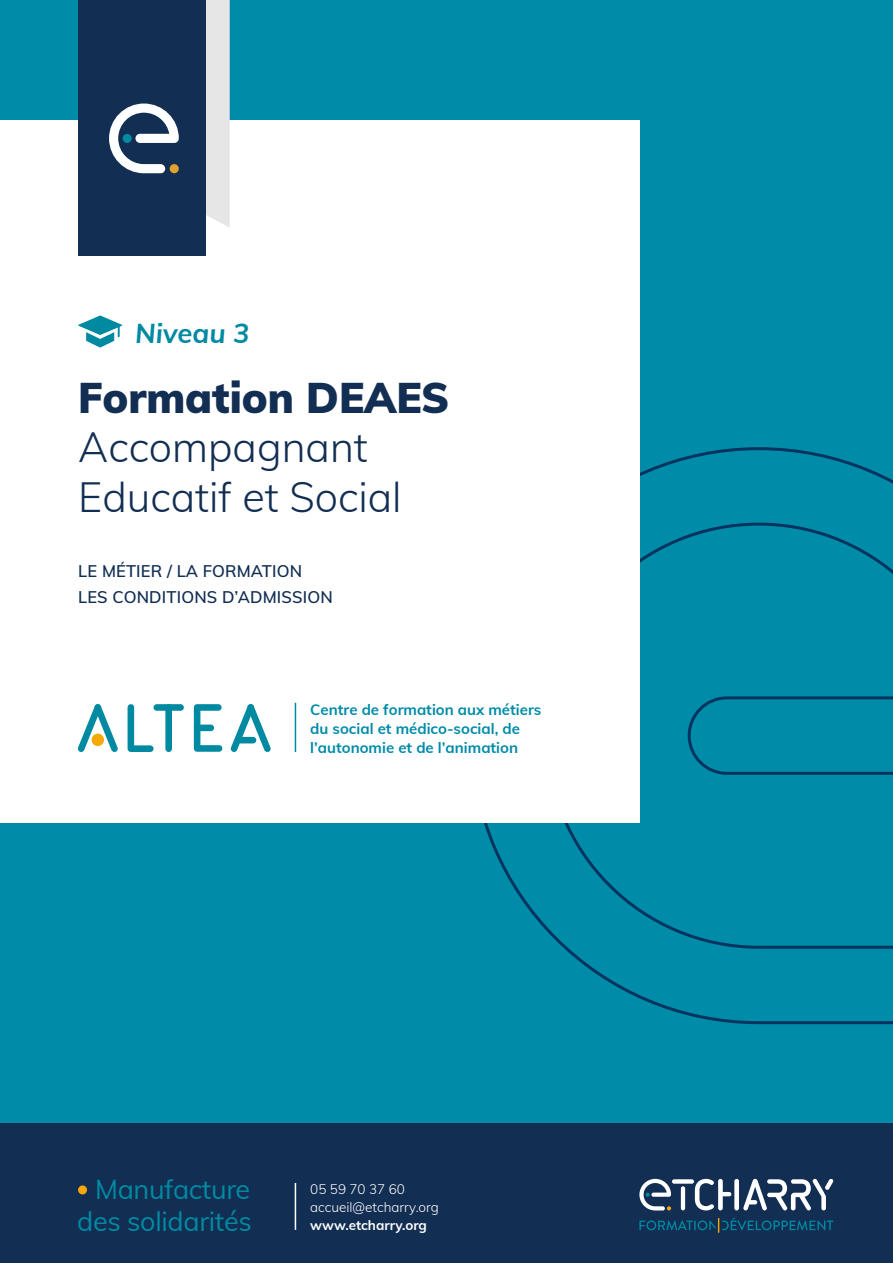
<style>
.page{position:relative;width:893px;height:1263px;background:#008ba9}
.page>*{position:absolute;margin:0;border:0;box-sizing:border-box;transform-origin:0 0}
.t1{font:900 42px "Muli";color:#122e53}
.t2{font:300 41.4px/49.7px "Muli";color:#122e53}
.t3{font:italic 700 27.45px "Muli";color:#008aa2}
.t4{font:27px/31.5px "Muli";letter-spacing:-.01em;color:#008aa2;text-align:right}
.t5{font:600 16.5px/25.5px "Muli";letter-spacing:.01em;color:#122e53}
.t6{font:700 15px/18.8px "Muli";color:#008ba9}
.t7{font:300 13.5px/18px "Muli";color:#fff}
.t8{font:700 13.5px "Muli";color:#fff}
</style>
<div class="page">
<svg style="left:469px;top:447px;width:424px;height:578px"></svg>
<div style="left:0;top:120px;width:640px;height:702px;background:#fff"></div>
<div style="left:206px;top:0;width:24px;height:228px;background:#e6e6e6"></div>
<svg style="left:78px;top:315px;width:44px;height:33px"></svg>
<div style="left:0;top:1124px;width:893px;height:139px;background:#122e53"></div>
<svg style="left:128px;top:704px;width:26px;height:48px"></svg>
<div style="left:154px;top:704px;width:30px;height:7px;background:#008aa2;border-radius:3px"></div>
<div style="left:165px;top:704px;width:7px;height:48px;background:#008aa2;border-radius:3px"></div>
<svg style="left:194px;top:704px;width:28px;height:48px"></svg>
<div style="left:194px;top:724px;width:20px;height:7px;background:#008aa2;border-radius:3px"></div>
<svg style="left:77px;top:704px;width:41px;height:48px"></svg>
<svg style="left:230px;top:704px;width:41px;height:48px"></svg>
<svg style="left:639px;top:1217px;width:194px;height:16px"></svg>
<svg style="left:639px;top:1179px;width:32px;height:31px"></svg>
<div style="left:734px;top:1179px;width:5px;height:31px;background:#fff;border-radius:2px"></div>
<hr style="left:681px;top:1186px;width:4px;height:24px;background:#fff;border-radius:2px">
<div style="left:672px;top:1179px;width:22px;height:5px;background:#fff;border-radius:2px"></div>
<svg style="left:695px;top:1179px;width:36px;height:31px"></svg>
<svg style="left:743px;top:1178px;width:90px;height:33px"></svg>
<div style="left:78px;top:1185px;width:9px;height:9px;background:#f5a908;border-radius:50%"></div>
<hr style="left:295px;top:1183px;width:1px;height:47px;background:#fff">
<hr style="left:295px;top:703px;width:1px;height:49px;background:#008aa2">
<div style="left:79px;top:0;width:127px;height:255px;background:#122e53"></div>
<svg style="left:109px;top:104px;width:70px;height:69px"></svg>
<h3 class="t3" style="left:135px;top:313px;width:116px">Niveau 3</h3>
<h1 class="t1" style="left:78px;top:367px;width:373px">Formation DEAES</h1>
<h2 class="t2" style="left:78px;top:420px;width:325px">Accompagnant<br>Educatif et Social</h2>
<p class="t5" style="left:78px;top:558px;width:256px">LE MÉTIER / LA FORMATION<br>LES CONDITIONS D’ADMISSION</p>
<p class="t6" style="left:310px;top:700px;width:233px">Centre de formation aux métiers du social et médico-social, de l’autonomie et de l’animation</p>
<h3 class="t4" style="left:77px;top:1172px;width:176px">Manufacture des solidarités</h3>
<p class="t7" style="left:310px;top:1179px;width:130px">05 59 70 37 60 accueil@etcharry.org</p>
<p class="t8" style="left:310px;top:1215px;width:118px">www.etcharry.org</p>
</div>
